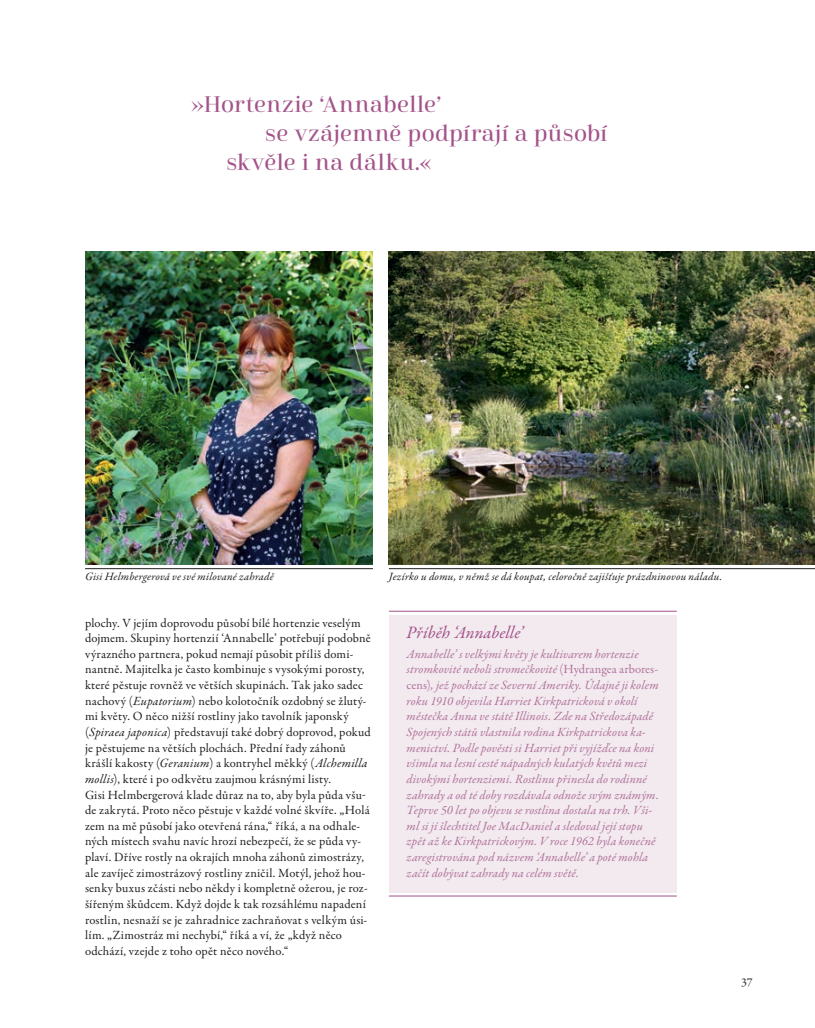
<style>
.page{position:relative;width:815px;height:1028px;background:#fff}
.page>*{position:absolute;margin:0;border:0;box-sizing:border-box;transform-origin:0 0}
.t1{font:22.5px "Cabrito Didone Nor Med";letter-spacing:.015em;color:#a3538a}
.t2{font:italic 17.5px "Garamond Premr Pro";color:#a3538a}
.t3{font:12.62px/15.6px "Garamond Premr Pro";letter-spacing:.01em;color:#231f20}
.t4{font:italic 12.62px/15.6px "Garamond Premr Pro";letter-spacing:.005em;color:#b1729b}
.t5{font:12px "Garamond Premr Pro";color:#231f20}
.t6{font:italic 11.25px "Garamond Premr Pro";letter-spacing:.015em;color:#231f20}
.s1{font-style:italic}
.s2{font-style:normal}
</style>
<div class="page">
<img style="left:85px;top:251px;width:288px;height:313px">
<img style="left:389px;top:251px;width:426px;height:313px">
<div style="left:389px;top:615px;width:288px;height:277px;background:#f2eaef"></div>
<hr style="left:389px;top:611px;width:288px;height:1px;background:#a3538a">
<hr style="left:389px;top:895px;width:288px;height:1px;background:#a3538a">
<hr style="left:85px;top:568px;width:288px;height:1px;background:#231f20">
<hr style="left:389px;top:568px;width:426px;height:1px;background:#231f20">
<p class="t1" style="left:191px;top:91px;width:252px">»Hortenzie ‘Annabelle’</p>
<p class="t1" style="left:265px;top:120px;width:344px">se vzájemně podpírají a působí</p>
<p class="t1" style="left:226px;top:149px;width:207px">skvěle i na dálku.«</p>
<p class="t6" style="left:85px;top:569px;width:190px">Gisi Helmbergerová ve své milované zahradě</p>
<p class="t6" style="left:389px;top:569px;width:335px">Jezírko u domu, v němž se dá koupat, celoročně zajišťuje prázdninovou náladu.</p>
<p class="t3" style="left:85px;top:615px;width:287px">plochy. V jejím doprovodu působí bílé hortenzie veselým dojmem. Skupiny hortenzií ‘Annabelle’ potřebují podobně výrazného partnera, pokud nemají působit příliš domi&shy;nantně. Majitelka je často kombinuje s vysokými porosty, které pěstuje rovněž ve větších skupinách. Tak jako sadec nachový (<span class="s1">Eupatorium</span>) nebo kolotočník ozdobný se žlutý&shy;mi květy. O něco nižší rostliny jako tavolník japonský (<span class="s1">Spiraea japonica</span>) představují také dobrý doprovod, pokud je pěstujeme na větších plochách. Přední řady záhonů krášlí kakosty (<span class="s1">Geranium</span>) a kontryhel měkký (<span class="s1">Alchemilla mollis</span>), které i po odkvětu zaujmou krásnými listy.<br>Gisi Helmbergerová klade důraz na to, aby byla půda všu&shy;de zakrytá. Proto něco pěstuje v každé volné škvíře. „Holá zem na mě působí jako otevřená rána,“ říká, a na odhale&shy;ných místech svahu navíc hrozí nebezpečí, že se půda vy&shy;plaví. Dříve rostly na okrajích mnoha záhonů zimostrázy, ale zavíječ zimostrázový rostliny zničil. Motýl, jehož hou&shy;senky buxus zčásti nebo někdy i kompletně ožerou, je roz&shy;šířeným škůdcem. Když dojde k tak rozsáhlému napadení rostlin, nesnaží se je zahradnice zachraňovat s velkým úsi&shy;lím. „Zimostráz mi nechybí,“ říká a ví, že „když něco odchází, vzejde z toho opět něco nového.“</p>
<p class="t2" style="left:407px;top:622px;width:118px">Příběh ‘Annabelle’</p>
<p class="t4" style="left:407px;top:646px;width:254px">Annabelle’ s velkými květy je kultivarem hortenzie stromkovité neboli stromečkovité <span class="s2">(Hydrangea arbores&shy;cens)</span>, jež pochází ze Severní Ameriky. Údajně ji kolem roku 1910 objevila Harriet Kirkpatricková v okolí městečka Anna ve státě Illinois. Zde na Středozápadě Spojených států vlastnila rodina Kirkpatrickova ka&shy;menictví. Podle pověsti si Harriet při vyjížďce na koni všimla na lesní cestě nápadných kulatých květů mezi divokými hortenziemi. Rostlinu přinesla do rodinné zahrady a od té doby rozdávala odnože svým známým.<br>Teprve 50 let po objevu se rostlina dostala na trh. Vši&shy;ml si jí šlechtitel Joe MacDaniel a sledoval její stopu zpět až ke Kirkpatrickovým. V roce 1962 byla konečně zaregistrována pod názvem ‘Annabelle’ a poté mohla začít dobývat zahrady na celém světě.</p>
<p class="t5" style="left:741px;top:975px;width:13px">37</p>
</div>
